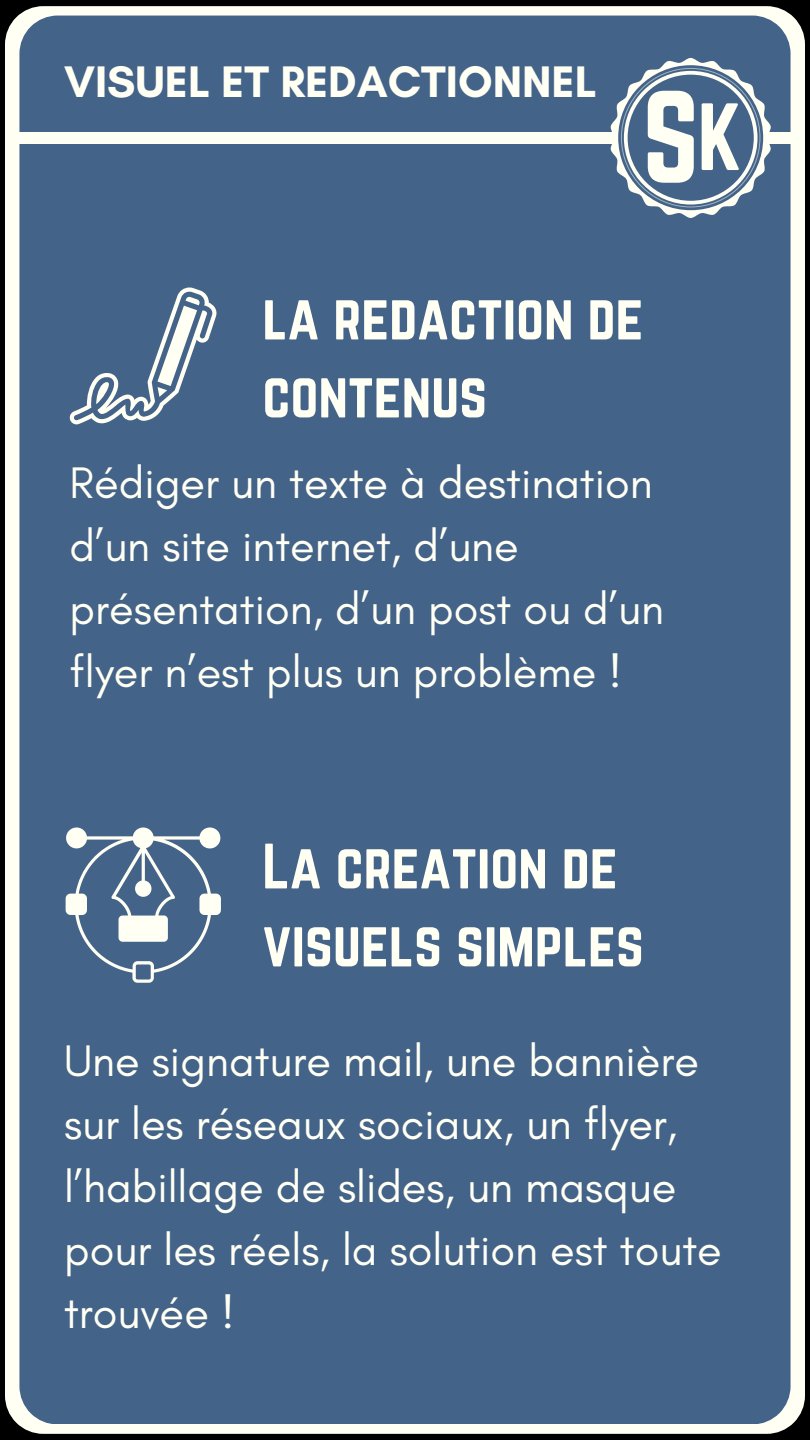
<style>
.page{position:relative;width:810px;height:1440px;background:#000}
.page>*{position:absolute;margin:0;border:0;box-sizing:border-box;transform-origin:0 0}
.t1{font:115px "Norwester";color:#fffff3}
.t2{font:83.4px "Norwester";color:#fffff3}
.t3{font:56px/78px "Norwester";color:#fffff3}
.t4{font:45px/63px "Glacial Indifference";color:#fffff3}
.t5{font:700 45px "Glacial Indifference";color:#fffff3}
</style>
<div class="page">
<div style="left:5px;top:6px;width:800px;height:1428px;background:#fffff3"></div>
<div style="left:19px;top:16px;width:772px;height:1408px;background:#446389"></div>
<div style="left:5px;top:132px;width:792px;height:12px;background:#fffff3"></div>
<svg style="left:611px;top:58px;width:160px;height:160px;background:#657f9c"></svg>
<svg style="left:70px;top:287px;width:147px;height:137px;background:#68819d"></svg>
<svg style="left:66px;top:827px;width:155px;height:156px;background:#6f87a1"></svg>
<p class="t5" style="left:64px;top:54px;width:534px">VISUEL ET REDACTIONNEL</p>
<p class="t1" style="left:642px;top:68px;width:59px">S</p>
<p class="t2" style="left:697px;top:87px;width:46px">K</p>
<p class="t3" style="left:262px;top:278px;width:383px">la redaction de contenus</p>
<p class="t4" style="left:70px;top:451px;width:596px">Rédiger un texte à destination d’un site internet, d’une présentation, d’un post ou d’un flyer n’est plus un problème !</p>
<p class="t3" style="left:262px;top:827px;width:383px">La creation de visuels simples</p>
<p class="t4" style="left:64px;top:1028px;width:659px">Une signature mail, une bannière sur les réseaux sociaux, un flyer, l’habillage de slides, un masque pour les réels, la solution est toute trouvée !</p>
</div>
